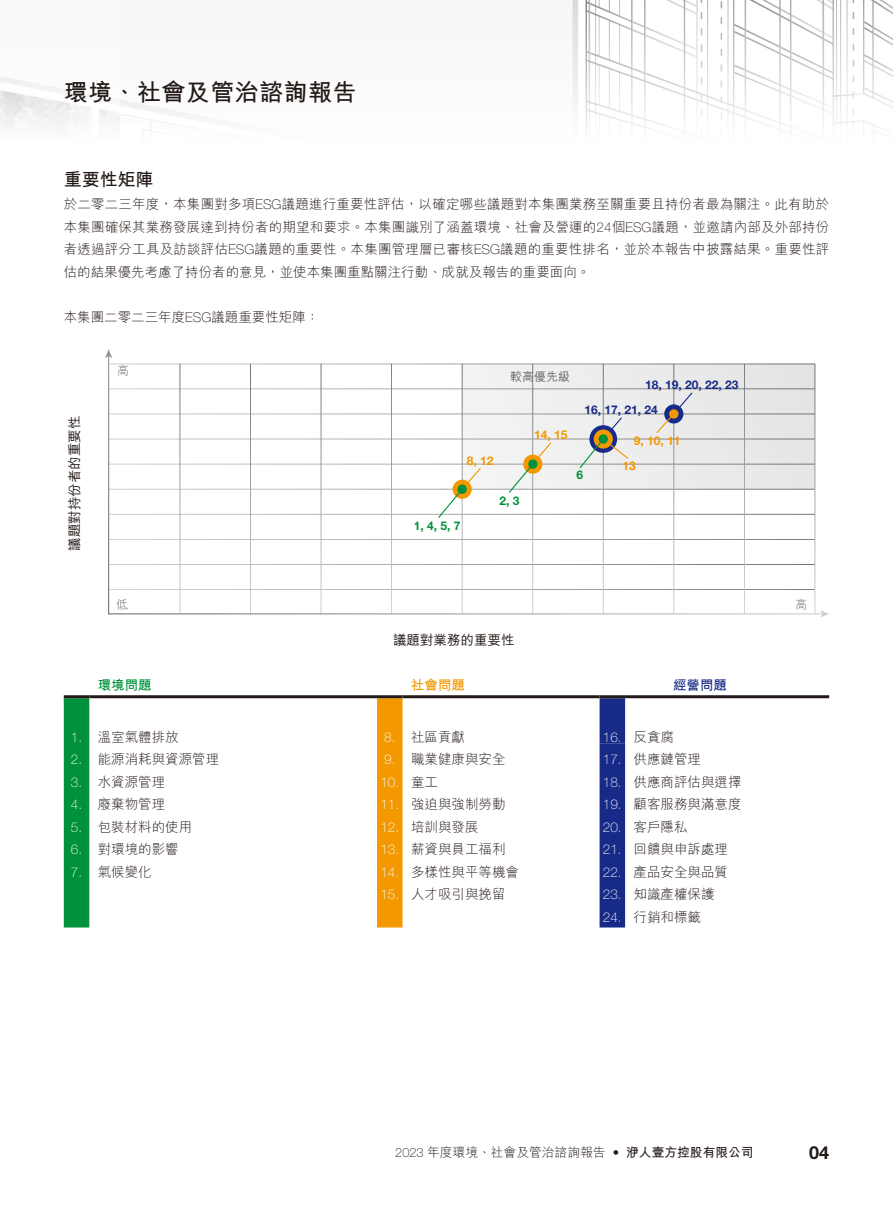
<style>
.page{position:relative;width:893px;height:1212px;background:#fff}
.page>*{position:absolute;margin:0;border:0;box-sizing:border-box;transform-origin:0 0}
.t1{font:700 24px "M Hei HK";letter-spacing:.02em;color:#231916}
.t2{font:700 18px "M Hei HK";color:#231916}
.t3{font:700 18px "Helvetica Neue LT Std";color:#231916}
.t4{font:300 13.5px/22.5px "M Hei HK";color:#231916;text-align:justify}
.t5{font:100 13.5px "Helvetica Neue LT Std";color:#fff}
.t6{font:500 13.5px "M Hei HK";color:#231916}
.t7{font:700 13.5px "M Hei HK";color:#182a88}
.t8{font:700 13.5px "M Hei HK";color:#f39800}
.t9{font:700 13.5px "M Hei HK";color:#00923a}
.t10{font:300 12.75px "M Hei HK";color:#231916}
.t11{font:700 12.75px "M Hei HK";color:#231916}
.t12{font:100 12.75px "Helvetica Neue LT Std";color:#231916}
.t13{font:700 12px "Helvetica Neue LT Std";color:#182a88}
.t14{font:700 12px "Helvetica Neue LT Std";color:#f39800}
.t15{font:700 12px "Helvetica Neue LT Std";color:#00923a}
.t16{font:500 12px "M Hei HK";color:#666565}
.t17{font:300 12px "M Hei HK";color:#666565}
.s1{font-family:"Helvetica Neue LT Std";font-weight:100}
</style>
<div class="page">
<img style="left:0;top:0;width:893px;height:133px">
<svg style="left:108px;top:358px;width:712px;height:257px"></svg>
<svg style="left:105px;top:349px;width:7px;height:9px"></svg>
<svg style="left:820px;top:610px;width:9px;height:7px"></svg>
<svg style="left:437px;top:467px;width:45px;height:52px"></svg>
<svg style="left:508px;top:441px;width:44px;height:53px"></svg>
<svg style="left:655px;top:391px;width:38px;height:43px;background:#c9cad5"></svg>
<div style="left:457px;top:484px;width:10px;height:10px;background:#00923a;border-radius:50%"></div>
<div style="left:528px;top:459px;width:9px;height:10px;background:#00923a;border-radius:50%"></div>
<div style="left:669px;top:409px;width:9px;height:10px;background:#f39800;border-radius:50%"></div>
<svg style="left:579px;top:416px;width:50px;height:53px"></svg>
<div style="left:64px;top:698px;width:25px;height:229px;background:#00923a"></div>
<svg style="left:377px;top:698px;width:26px;height:229px;background:#f29904"></svg>
<div style="left:600px;top:698px;width:25px;height:229px;background:#182a88"></div>
<hr style="left:64px;top:695px;width:25px;height:3px;background:#231916">
<hr style="left:89px;top:695px;width:288px;height:3px;background:#231916">
<hr style="left:377px;top:695px;width:26px;height:3px;background:#231916">
<hr style="left:403px;top:695px;width:197px;height:3px;background:#231916">
<hr style="left:600px;top:695px;width:25px;height:3px;background:#231916">
<hr style="left:625px;top:695px;width:204px;height:3px;background:#231916">
<h1 class="t1" style="left:64px;top:75px;width:294px">環境、社會及管治諮詢報告</h1>
<h2 class="t2" style="left:64px;top:166px;width:91px">重要性矩陣</h2>
<p class="t4" style="left:64px;top:193px;width:767px">於二零二三年度，本集團對多項<span class="s1">ESG</span>議題進行重要性評估，以確定哪些議題對本集團業務至關重要且持份者最為關注。此有助於本集團確保其業務發展達到持份者的期望和要求。本集團識別了涵蓋環境、社會及營運的<span class="s1">24</span>個<span class="s1">ESG</span>議題，並邀請內部及外部持份者透過評分工具及訪談評估<span class="s1">ESG</span>議題的重要性。本集團管理層已審核<span class="s1">ESG</span>議題的重要性排名，並於本報告中披露結果。重要性評估的結果優先考慮了持份者的意見，並使本集團重點關注行動、成就及報告的重要面向。</p>
<p class="t4" style="left:64px;top:305px;width:257px">本集團二零二三年度<span class="s1">ESG</span>議題重要性矩陣：</p>
<p class="t17" style="left:117px;top:365px;width:13px">高</p>
<p class="t16" style="left:510px;top:368px;width:61px">較高優先級</p>
<p class="t13" style="left:645px;top:377px;width:95px">18, 19, 20, 22, 23</p>
<p class="t6" style="left:65px;top:551px;width:137px;rotate:-90deg">議題對持份者的重要性</p>
<p class="t14" style="left:467px;top:453px;width:28px">8, 12</p>
<p class="t15" style="left:414px;top:518px;width:48px">1,4,5,7</p>
<p class="t15" style="left:499px;top:493px;width:22px">2,3</p>
<p class="t14" style="left:534px;top:427px;width:35px">14, 15</p>
<p class="t13" style="left:584px;top:402px;width:75px">16, 17, 21, 24</p>
<p class="t14" style="left:634px;top:433px;width:48px">9, 10, 11</p>
<p class="t15" style="left:577px;top:468px;width:8px">6</p>
<p class="t14" style="left:623px;top:458px;width:15px">13</p>
<p class="t17" style="left:116px;top:599px;width:13px">低</p>
<p class="t17" style="left:796px;top:599px;width:13px">高</p>
<p class="t6" style="left:393px;top:630px;width:123px">議題對業務的重要性</p>
<p class="t9" style="left:98px;top:675px;width:55px">環境問題</p>
<p class="t8" style="left:411px;top:675px;width:55px">社會問題</p>
<p class="t7" style="left:673px;top:675px;width:55px">經營問題</p>
<p class="t5" style="left:71px;top:729px;width:13px">1.</p>
<p class="t4" style="left:98px;top:725px;width:82px">溫室氣體排放</p>
<p class="t5" style="left:384px;top:729px;width:13px">8.</p>
<p class="t4" style="left:411px;top:725px;width:55px">社區貢獻</p>
<p class="t5" style="left:603px;top:729px;width:20px">16.</p>
<p class="t4" style="left:634px;top:725px;width:42px">反貪腐</p>
<p class="t5" style="left:71px;top:751px;width:13px">2.</p>
<p class="t4" style="left:98px;top:748px;width:123px">能源消耗與資源管理</p>
<p class="t5" style="left:384px;top:751px;width:13px">9.</p>
<p class="t4" style="left:411px;top:748px;width:96px">職業健康與安全</p>
<p class="t5" style="left:603px;top:751px;width:20px">17.</p>
<p class="t4" style="left:634px;top:748px;width:69px">供應鏈管理</p>
<p class="t5" style="left:71px;top:774px;width:13px">3.</p>
<p class="t4" style="left:98px;top:770px;width:69px">水資源管理</p>
<p class="t5" style="left:380px;top:774px;width:20px">10.</p>
<p class="t4" style="left:411px;top:770px;width:28px">童工</p>
<p class="t5" style="left:603px;top:774px;width:20px">18.</p>
<p class="t4" style="left:634px;top:770px;width:109px">供應商評估與選擇</p>
<p class="t5" style="left:71px;top:796px;width:13px">4.</p>
<p class="t4" style="left:98px;top:793px;width:69px">廢棄物管理</p>
<p class="t5" style="left:380px;top:796px;width:20px">11.</p>
<p class="t4" style="left:411px;top:793px;width:96px">強迫與強制勞動</p>
<p class="t5" style="left:603px;top:796px;width:20px">19.</p>
<p class="t4" style="left:634px;top:793px;width:109px">顧客服務與滿意度</p>
<p class="t5" style="left:71px;top:819px;width:13px">5.</p>
<p class="t4" style="left:98px;top:815px;width:96px">包裝材料的使用</p>
<p class="t5" style="left:380px;top:819px;width:20px">12.</p>
<p class="t4" style="left:411px;top:815px;width:69px">培訓與發展</p>
<p class="t5" style="left:603px;top:819px;width:20px">20.</p>
<p class="t4" style="left:634px;top:815px;width:55px">客戶隱私</p>
<p class="t5" style="left:71px;top:841px;width:13px">6.</p>
<p class="t4" style="left:98px;top:838px;width:82px">對環境的影響</p>
<p class="t5" style="left:380px;top:841px;width:20px">13.</p>
<p class="t4" style="left:411px;top:838px;width:96px">薪資與員工福利</p>
<p class="t5" style="left:603px;top:841px;width:20px">21.</p>
<p class="t4" style="left:634px;top:838px;width:96px">回饋與申訴處理</p>
<p class="t5" style="left:71px;top:864px;width:13px">7.</p>
<p class="t4" style="left:98px;top:860px;width:55px">氣候變化</p>
<p class="t5" style="left:380px;top:864px;width:20px">14.</p>
<p class="t4" style="left:411px;top:860px;width:109px">多樣性與平等機會</p>
<p class="t5" style="left:603px;top:864px;width:20px">22.</p>
<p class="t4" style="left:634px;top:860px;width:96px">產品安全與品質</p>
<p class="t5" style="left:380px;top:886px;width:20px">15.</p>
<p class="t4" style="left:411px;top:883px;width:96px">人才吸引與挽留</p>
<p class="t5" style="left:603px;top:886px;width:20px">23.</p>
<p class="t4" style="left:634px;top:883px;width:82px">知識產權保護</p>
<p class="t5" style="left:603px;top:909px;width:20px">24.</p>
<p class="t4" style="left:634px;top:905px;width:69px">行銷和標籤</p>
<p class="t10" style="left:395px;top:1146px;width:212px"><span class="s1">2023</span> 年度環境、社會及管治諮詢報告</p>
<p class="t12" style="left:613px;top:1145px;width:8px">•</p>
<p class="t11" style="left:626px;top:1143px;width:129px">洢人壹方控股有限公司</p>
<h2 class="t3" style="left:809px;top:1141px;width:22px">04</h2>
</div>
